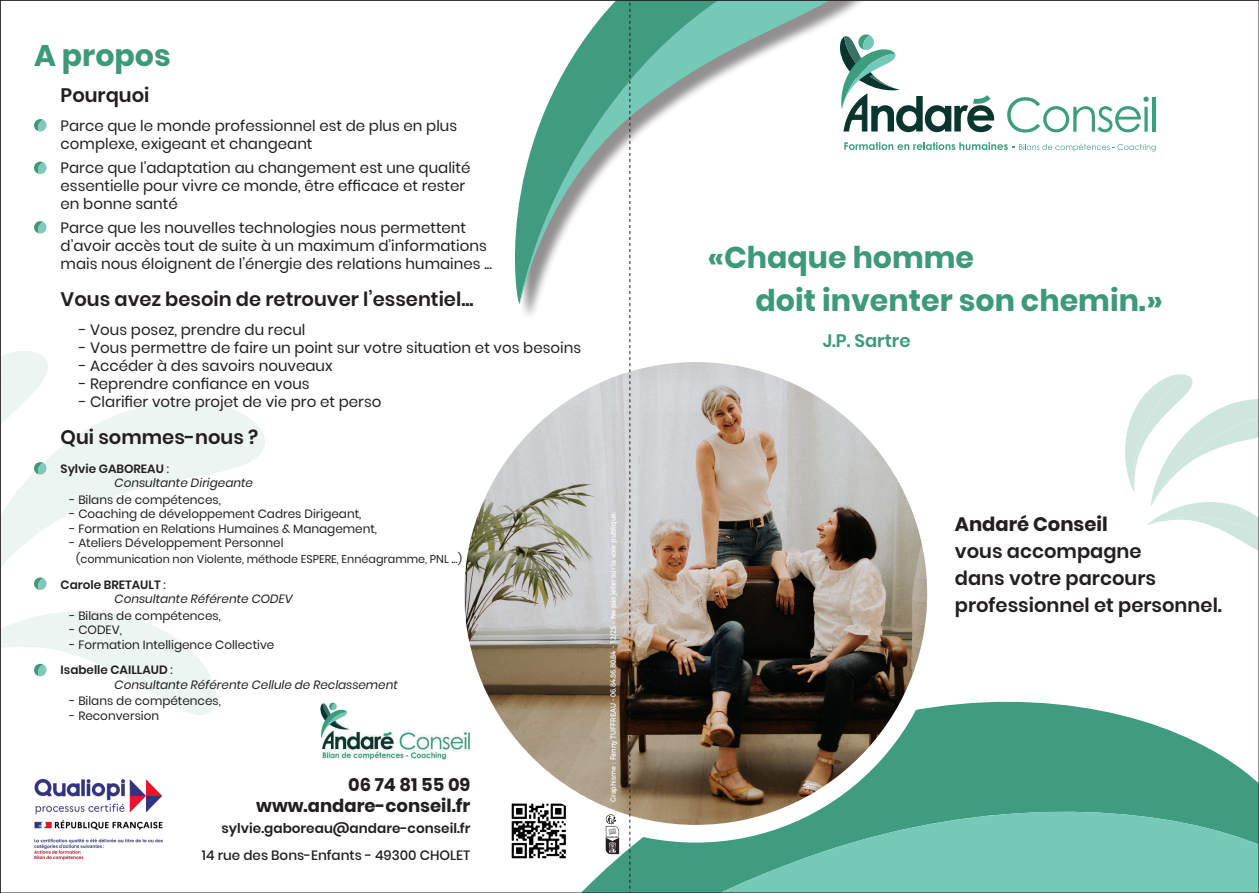
<style>
.page{position:relative;width:1259px;height:893px;background:#fff}
.page>*{position:absolute;margin:0;border:0;box-sizing:border-box;transform-origin:0 0}
.t1{font:700 30px/43.2px "Poppins";color:#3d997a}
.t2{font:600 19.5px/27px "Poppins";color:#231f20}
.t3{font:700 19.5px "Poppins";color:#231f20}
.t4{font:700 18px/21px "Poppins";color:#231f20;text-align:right}
.t5{font:600 18px "Poppins";color:#3d997a}
.t6{font:15px/18px "Poppins";color:#231f20}
.t7{font:600 13.5px "Poppins";color:#231f20}
.t8{font:500 13.5px "Poppins";color:#231f20}
.t9{font:12px/25.5px "Poppins";color:#231f20}
.t10{font:italic 12px/14.4px "Poppins";color:#231f20}
.t11{font:11.25px "Poppins";color:#231f20}
.t12{font:7.5px "Montserrat";color:#fff;scale:.88 1}
.t13{font:700 condensed 2.1px "Helvetica Neue";color:#231f20}
.s1{font-weight:600;font-style:normal}
.s2{font-style:normal}
.s3{font-weight:600}
</style>
<div class="page">
<img style="left:320px;top:702px;width:139px;height:58px">
<svg style="left:83px;top:401px;width:179px;height:31px;fill:#ecf5f2"></svg>
<svg style="left:55px;top:432px;width:210px;height:90px;fill:#ecf5f2"></svg>
<svg style="left:936px;top:701px;width:321px;height:95px;fill:#409c80"></svg>
<svg style="left:583px;top:796px;width:674px;height:95px;background:#66baa6"></svg>
<img style="left:511px;top:834px;width:55px;height:25px">
<svg style="left:519px;top:2px;width:331px;height:302px"></svg>
<img style="left:459px;top:363px;width:477px;height:471px">
<div style="left:446px;top:344px;width:499px;height:498px;border:18px solid #fff;border-radius:50%"></div>
<svg style="left:605px;top:813px;width:15px;height:42px"></svg>
<img style="left:34px;top:778px;width:129px;height:83px">
<svg style="left:1125px;top:374px;width:132px;height:176px"></svg>
<svg style="left:1007px;top:97px;width:141px;height:36px"></svg>
<svg style="left:837px;top:34px;width:157px;height:98px"></svg>
<hr style="left:1152px;top:97px;width:3px;height:35px;background:#3e9c7f">
<svg style="left:844px;top:142px;width:311px;height:10px"></svg>
<svg style="left:629px;top:0;width:1px;height:893px"></svg>
<svg style="left:34px;top:119px;width:13px;height:13px"></svg>
<svg style="left:34px;top:162px;width:13px;height:12px"></svg>
<svg style="left:34px;top:221px;width:13px;height:13px"></svg>
<svg style="left:0;top:347px;width:55px;height:246px"></svg>
<svg style="left:0;top:603px;width:216px;height:123px"></svg>
<h1 class="t1" style="left:34px;top:35px;width:138px">A propos</h1>
<h2 class="t2" style="left:61px;top:82px;width:90px">Pourquoi</h2>
<p class="t6" style="left:61px;top:116px;width:398px">Parce que le monde professionnel est de plus en plus complexe, exigeant et changeant</p>
<p class="t6" style="left:61px;top:158px;width:411px">Parce que l’adaptation au changement est une qualité essentielle pour vivre ce monde, être efficace et rester en bonne santé</p>
<p class="t6" style="left:61px;top:218px;width:433px">Parce que les nouvelles technologies nous permettent d’avoir accès tout de suite à un maximum d’informations mais nous éloignent de l’énergie des relations humaines ...</p>
<h2 class="t2" style="left:61px;top:286px;width:414px">Vous avez besoin de retrouver l’essentiel...</h2>
<p class="t6" style="left:79px;top:320px;width:228px">- Vous posez, prendre du recul</p>
<p class="t6" style="left:79px;top:338px;width:503px">- Vous permettre de faire un point sur votre situation et vos besoins</p>
<p class="t6" style="left:79px;top:356px;width:255px">- Accéder à des savoirs nouveaux</p>
<p class="t6" style="left:79px;top:375px;width:232px">- Reprendre confiance en vous</p>
<p class="t6" style="left:79px;top:393px;width:304px">- Clarifier votre projet de vie pro et perso</p>
<h2 class="t2" style="left:61px;top:424px;width:199px">Qui sommes-nous ?</h2>
<p class="t10" style="left:115px;top:463px;width:140px;text-indent:-54px"><span class="s1">Sylvie GABOREAU</span> <span class="s2">:<br></span>Consultante Dirigeante</p>
<p class="t9" style="left:69px;top:487px;width:153px">- Bilans de compétences,</p>
<p class="t9" style="left:69px;top:501px;width:293px">- Coaching de développement Cadres Dirigeant,</p>
<p class="t9" style="left:69px;top:515px;width:309px">- Formation en Relations Humaines &amp; Management,</p>
<p class="t9" style="left:69px;top:530px;width:215px">- Ateliers Développement Personnel</p>
<p class="t11" style="left:76px;top:552px;width:387px">(communication non Violente, méthode ESPERE, Ennéagramme, PNL …)</p>
<p class="t10" style="left:115px;top:578px;width:180px;text-indent:-54px"><span class="s1">Carole BRETAULT</span> <span class="s2">:<br></span>Consultante Référente CODEV</p>
<p class="t9" style="left:69px;top:602px;width:153px">- Bilans de compétences,</p>
<p class="t9" style="left:69px;top:617px;width:54px">- CODEV,</p>
<p class="t9" style="left:61px;top:632px;width:215px;text-indent:9px">- Formation Intelligence Collective<br><span class="s3">Isabelle CAILLAUD</span> :</p>
<p class="t10" style="left:115px;top:679px;width:285px">Consultante Référente Cellule de Reclassement</p>
<p class="t9" style="left:69px;top:688px;width:153px">- Bilans de compétences,</p>
<p class="t9" style="left:69px;top:703px;width:91px">- Reconversion</p>
<p class="t4" style="left:256px;top:775px;width:216px">06 74 81 55 09 www.andare-conseil.fr</p>
<p class="t7" style="left:222px;top:819px;width:250px">sylvie.gaboreau@andare-conseil.fr</p>
<p class="t8" style="left:202px;top:847px;width:270px">14 rue des Bons-Enfants - 49300 CHOLET</p>
<p class="t12" style="left:609px;top:802px;width:331px;rotate:-90deg">Graphisme : Fanny TUFFREAU - 06.84.86.80.84 - 12/25 - Ne pas jeter sur la voie publique.</p>
<p class="t13" style="left:607px;top:836px;width:13px">PROSPECTUS</p>
<h1 class="t1" style="left:755px;top:237px;width:409px;text-indent:-48px">«Chaque homme<br>doit inventer son chemin.»</h1>
<p class="t5" style="left:822px;top:329px;width:89px">J.P. Sartre</p>
<h2 class="t3" style="left:955px;top:514px;width:154px">Andaré Conseil</h2>
<h2 class="t2" style="left:955px;top:537px;width:269px">vous accompagne<br>dans votre parcours professionnel et personnel.</h2>
</div>
